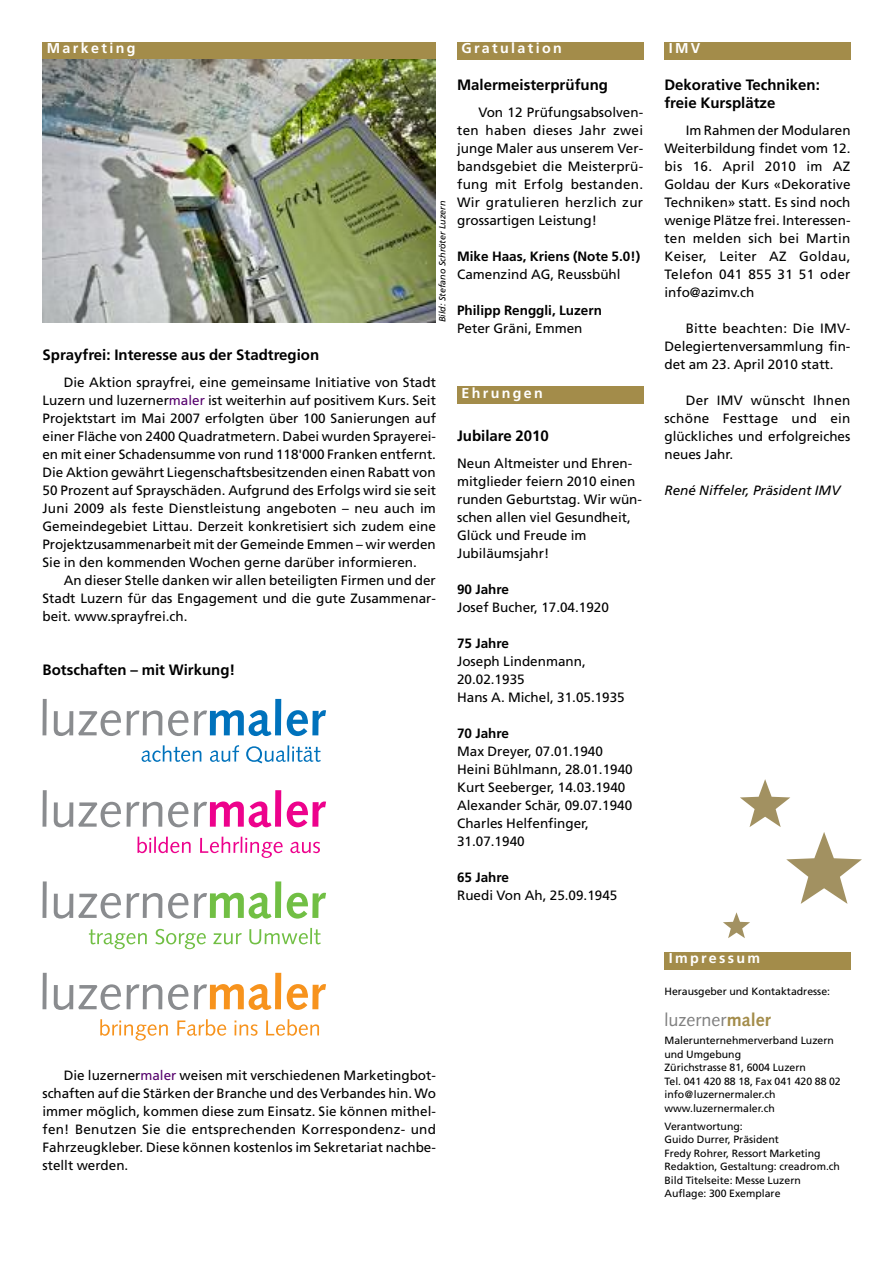
<style>
.page{position:relative;width:893px;height:1263px;background:#fff}
.page>*{position:absolute;margin:0;border:0;box-sizing:border-box;transform-origin:0 0}
.t1{font:18px "Syntax";color:#808080}
.t2{font:700 15px/18px "Frutiger";color:#000}
.t3{font:700 14.25px "Frutiger";letter-spacing:.165em;color:#fff}
.t4{font:13.5px/18px "Frutiger";color:#000;text-align:justify}
.t5{font:700 13.5px "Frutiger";color:#000}
.t6{font:italic 13.5px "Frutiger";color:#000}
.t7{font:10.5px/13.5px "Frutiger";color:#000}
.t8{font:italic 9px "Frutiger";color:#000}
.s1{color:#56026d}
.s2{font-weight:700;color:#a38c4a}
</style>
<div class="page">
<div style="left:664px;top:952px;width:186px;height:17px;background:#a38c4a"></div>
<div style="left:457px;top:43px;width:186px;height:17px;background:#a38c4a"></div>
<div style="left:457px;top:387px;width:186px;height:17px;background:#a38c4a"></div>
<div style="left:43px;top:43px;width:393px;height:17px;background:#a38c4a"></div>
<div style="left:664px;top:43px;width:186px;height:17px;background:#a38c4a"></div>
<svg style="left:723px;top:912px;width:27px;height:26px"></svg>
<svg style="left:740px;top:779px;width:122px;height:125px"></svg>
<img style="left:43px;top:60px;width:393px;height:262px">
<svg style="left:142px;top:745px;width:59px;height:17px"></svg>
<svg style="left:210px;top:745px;width:29px;height:17px"></svg>
<svg style="left:246px;top:745px;width:75px;height:18px"></svg>
<svg style="left:43px;top:699px;width:4px;height:36px"></svg>
<svg style="left:54px;top:710px;width:67px;height:26px"></svg>
<svg style="left:127px;top:710px;width:35px;height:25px"></svg>
<svg style="left:168px;top:710px;width:20px;height:26px"></svg>
<svg style="left:194px;top:710px;width:78px;height:26px"></svg>
<div style="left:275px;top:699px;width:6px;height:36px;background:#0072bc"></div>
<svg style="left:287px;top:710px;width:39px;height:26px"></svg>
<svg style="left:137px;top:837px;width:54px;height:16px"></svg>
<svg style="left:200px;top:837px;width:83px;height:21px"></svg>
<svg style="left:290px;top:842px;width:30px;height:11px"></svg>
<svg style="left:43px;top:790px;width:4px;height:37px"></svg>
<svg style="left:54px;top:802px;width:67px;height:25px"></svg>
<svg style="left:127px;top:802px;width:35px;height:25px"></svg>
<svg style="left:168px;top:802px;width:20px;height:25px"></svg>
<svg style="left:194px;top:801px;width:78px;height:26px"></svg>
<div style="left:275px;top:790px;width:6px;height:37px;background:#ed028c"></div>
<svg style="left:287px;top:801px;width:39px;height:26px"></svg>
<svg style="left:89px;top:929px;width:58px;height:20px"></svg>
<svg style="left:155px;top:929px;width:51px;height:20px"></svg>
<svg style="left:213px;top:933px;width:29px;height:11px"></svg>
<svg style="left:249px;top:928px;width:72px;height:16px"></svg>
<svg style="left:43px;top:881px;width:4px;height:37px"></svg>
<svg style="left:54px;top:893px;width:67px;height:25px"></svg>
<svg style="left:127px;top:893px;width:35px;height:25px"></svg>
<svg style="left:168px;top:893px;width:20px;height:25px"></svg>
<svg style="left:194px;top:893px;width:78px;height:25px"></svg>
<div style="left:275px;top:881px;width:6px;height:37px;background:#71bf44"></div>
<svg style="left:287px;top:893px;width:39px;height:25px"></svg>
<svg style="left:100px;top:1019px;width:68px;height:21px"></svg>
<svg style="left:177px;top:1019px;width:49px;height:17px"></svg>
<svg style="left:235px;top:1020px;width:23px;height:16px"></svg>
<svg style="left:266px;top:1019px;width:53px;height:17px"></svg>
<svg style="left:43px;top:973px;width:4px;height:36px"></svg>
<svg style="left:54px;top:984px;width:67px;height:26px"></svg>
<svg style="left:127px;top:984px;width:35px;height:25px"></svg>
<svg style="left:168px;top:984px;width:20px;height:26px"></svg>
<svg style="left:194px;top:984px;width:78px;height:26px"></svg>
<div style="left:275px;top:973px;width:6px;height:36px;background:#f7931d"></div>
<svg style="left:287px;top:984px;width:39px;height:26px"></svg>
<p class="t3" style="left:47px;top:43px;width:90px">Marketing</p>
<p class="t8" style="left:439px;top:322px;width:123px;rotate:-90deg">Bild: Stefano Schröter Luzern</p>
<p class="t2" style="left:43px;top:347px;width:278px">Sprayfrei: Interesse aus der Stadtregion</p>
<p class="t4" style="left:43px;top:374px;width:395px;text-indent:21px">Die Aktion sprayfrei, eine gemeinsame Initiative von Stadt Luzern und luzerner<span class="s1">maler</span> ist weiterhin auf positivem Kurs. Seit Projektstart im Mai 2007 erfolgten über 100 Sanierungen auf einer Fläche von 2400 Quadratmetern. Dabei wurden Sprayerei&shy;en mit einer Schadensumme von rund 118'000 Franken entfernt.<br>Die Aktion gewährt Liegenschaftsbesitzenden einen Rabatt von 50 Prozent auf Sprayschäden. Aufgrund des Erfolgs wird sie seit Juni 2009 als feste Dienstleistung angeboten – neu auch im Gemeindegebiet Littau. Derzeit konkretisiert sich zudem eine Projektzusammenarbeit mit der Gemeinde Emmen – wir werden Sie in den kommenden Wochen gerne darüber informieren.</p>
<p class="t4" style="left:43px;top:572px;width:395px;text-indent:21px">An dieser Stelle danken wir allen beteiligten Firmen und der Stadt Luzern für das Engagement und die gute Zusammenar&shy;beit. www.sprayfrei.ch.</p>
<p class="t2" style="left:43px;top:662px;width:194px">Botschaften – mit Wirkung!</p>
<p class="t3" style="left:461px;top:43px;width:102px">Gratulation</p>
<p class="t2" style="left:457px;top:77px;width:152px">Malermeisterprüfung</p>
<p class="t4" style="left:457px;top:104px;width:188px;text-indent:21px">Von 12 Prüfungsabsolven&shy;ten haben dieses Jahr zwei junge Maler aus unserem Ver&shy;bandsgebiet die Meisterprü&shy;fung mit Erfolg bestanden.<br>Wir gratulieren herzlich zur grossartigen Leistung!</p>
<p class="t5" style="left:457px;top:251px;width:185px">Mike Haas, Kriens (Note 5.0!)</p>
<p class="t4" style="left:457px;top:266px;width:165px">Camenzind AG, Reussbühl</p>
<p class="t5" style="left:457px;top:305px;width:147px">Philipp Renggli, Luzern</p>
<p class="t4" style="left:457px;top:320px;width:127px">Peter Gräni, Emmen</p>
<p class="t3" style="left:461px;top:387px;width:83px">Ehrungen</p>
<p class="t2" style="left:457px;top:428px;width:93px">Jubilare 2010</p>
<p class="t4" style="left:457px;top:455px;width:186px;text-align:left">Neun Altmeister und Ehren&shy;mitglieder feiern 2010 einen runden Geburtstag. Wir wün&shy;schen allen viel Gesundheit,<br>Glück und Freude im<br>Jubiläumsjahr!</p>
<p class="t5" style="left:457px;top:584px;width:53px">90 Jahre</p>
<p class="t4" style="left:457px;top:599px;width:153px">Josef Bucher, 17.04.1920</p>
<p class="t5" style="left:457px;top:638px;width:53px">75 Jahre</p>
<p class="t4" style="left:457px;top:653px;width:169px;text-align:left">Joseph Lindenmann,<br>20.02.1935<br>Hans A. Michel, 31.05.1935</p>
<p class="t5" style="left:457px;top:728px;width:53px">70 Jahre</p>
<p class="t4" style="left:457px;top:743px;width:177px;text-align:left">Max Dreyer, 07.01.1940<br>Heini Bühlmann, 28.01.1940<br>Kurt Seeberger, 14.03.1940<br>Alexander Schär, 09.07.1940<br>Charles Helfenfinger,<br>31.07.1940</p>
<p class="t5" style="left:457px;top:872px;width:53px">65 Jahre</p>
<p class="t4" style="left:457px;top:887px;width:162px">Ruedi Von Ah, 25.09.1945</p>
<p class="t4" style="left:43px;top:1067px;width:395px;text-indent:21px">Die luzerner<span class="s1">maler</span> weisen mit verschiedenen Marketingbot&shy;schaften auf die Stärken der Branche und des Verbandes hin. Wo immer möglich, kommen diese zum Einsatz. Sie können mithel&shy;fen! Benutzen Sie die entsprechenden Korrespondenz- und Fahrzeugkleber. Diese können kostenlos im Sekretariat nachbe&shy;stellt werden.</p>
<p class="t3" style="left:669px;top:43px;width:33px">IMV</p>
<p class="t2" style="left:664px;top:77px;width:157px">Dekorative Techniken: freie Kursplätze</p>
<p class="t4" style="left:664px;top:122px;width:188px;text-indent:21px">Im Rahmen der Modularen Weiterbildung findet vom 12. bis 16. April 2010 im AZ Goldau der Kurs «Dekorative Techniken» statt. Es sind noch wenige Plätze frei. Interessen&shy;ten melden sich bei Martin Keiser, Leiter AZ Goldau, Telefon 041 855 31 51 oder info@azimv.ch</p>
<p class="t4" style="left:664px;top:320px;width:188px;text-indent:21px">Bitte beachten: Die IMV-Delegiertenversammlung fin&shy;det am 23. April 2010 statt.</p>
<p class="t4" style="left:664px;top:392px;width:188px;text-indent:21px">Der IMV wünscht Ihnen schöne Festtage und ein glückliches und erfolgreiches neues Jahr.</p>
<p class="t6" style="left:664px;top:485px;width:177px">René Niffeler, Präsident IMV</p>
<p class="t3" style="left:669px;top:952px;width:93px">Impressum</p>
<p class="t7" style="left:664px;top:985px;width:167px">Herausgeber und Kontaktadresse:</p>
<h1 class="t1" style="left:664px;top:1013px;width:108px">luzerner<span class="s2">maler</span></h1>
<p class="t7" style="left:664px;top:1035px;width:178px">Malerunternehmerverband Luzern und Umgebung<br>Zürichstrasse 81, 6004 Luzern<br>Tel. 041 420 88 18, Fax 041 420 88 02 info@luzernermaler.ch www.luzernermaler.ch</p>
<p class="t7" style="left:664px;top:1120px;width:177px">Verantwortung:<br>Guido Durrer, Präsident<br>Fredy Rohrer, Ressort Marketing<br>Redaktion, Gestaltung: creadrom.ch<br>Bild Titelseite: Messe Luzern<br>Auflage: 300 Exemplare</p>
</div>
